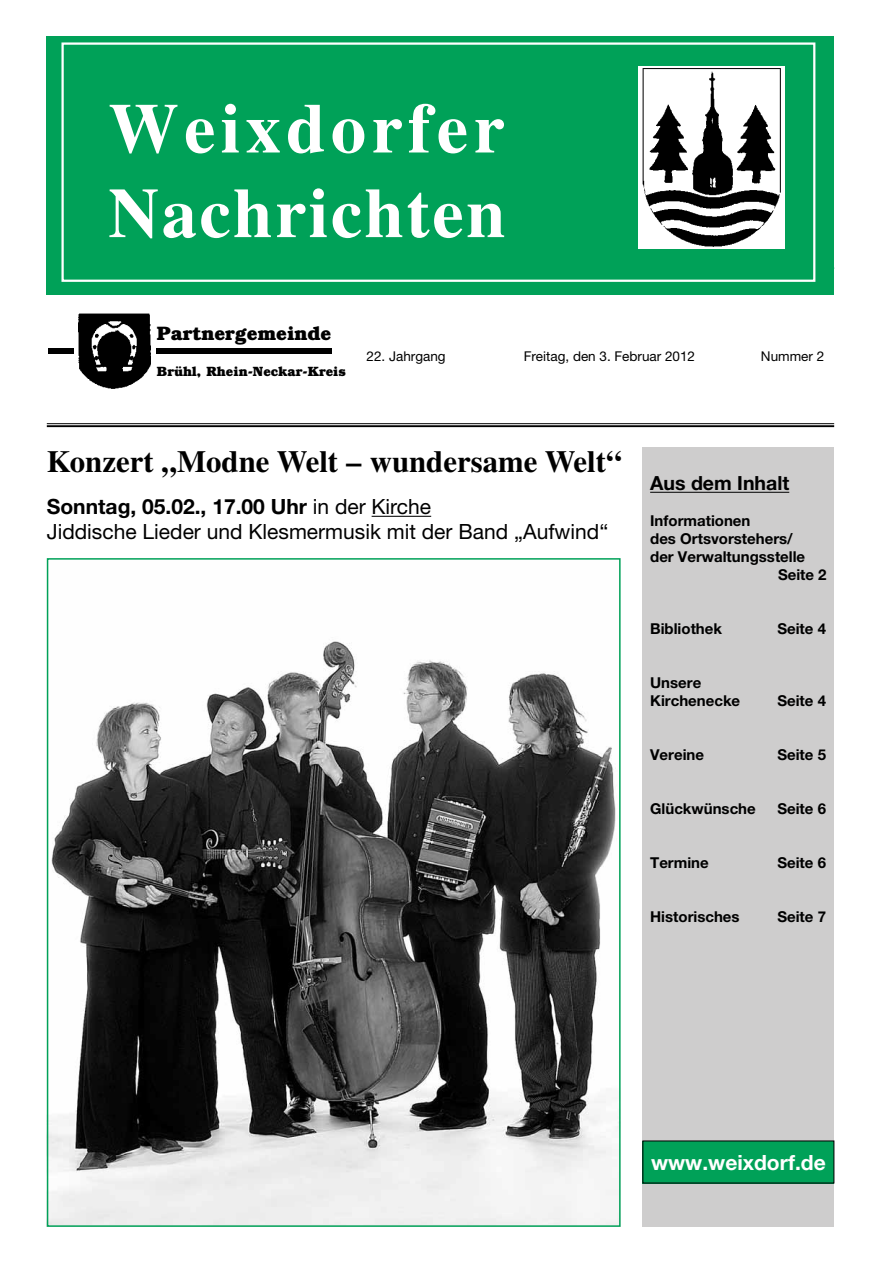
<style>
.page{position:relative;width:881px;height:1263px;background:#fff}
.page>*{position:absolute;margin:0;border:0;box-sizing:border-box;transform-origin:0 0}
.t1{font:700 70.5px/84.6px "Times LT";letter-spacing:.035em;color:#fff}
.t2{font:700 30.75px "Times LT";color:#000}
.t3{font:21px/25.2px "Helvetica Neue LT";color:#000}
.t4{font:700 21px "Helvetica Neue LT";color:#fff}
.t5{font:700 19.5px "Bookman";color:#000}
.t6{font:700 19.5px "Helvetica Neue LT";color:#000}
.t7{font:700 15px/18px "Helvetica Neue LT";color:#000}
.t8{font:13.5px "Helvetica Neue LT";color:#000}
.t9{font:700 13.5px "Bookman";color:#000}
.s1{font-weight:700}
</style>
<div class="page">
<hr style="left:47px;top:423px;width:786px;height:1px;background:#000">
<hr style="left:47px;top:425px;width:786px;height:2px;background:#000">
<div style="left:47px;top:36px;width:786px;height:259px;background:#00a158"></div>
<div style="left:61px;top:42px;width:754px;height:240px;background:#00a158;border:2px solid #fff"></div>
<img style="left:78px;top:314px;width:72px;height:75px">
<div style="left:49px;top:348px;width:25px;height:5px;background:#000"></div>
<div style="left:156px;top:348px;width:175px;height:5px;background:#000"></div>
<div style="left:642px;top:447px;width:191px;height:780px;background:#cecdcd"></div>
<hr style="left:650px;top:492px;width:139px;height:1px;background:#000">
<div style="left:642px;top:1141px;width:191px;height:42px;background:#00a158"></div>
<img style="left:639px;top:66px;width:144px;height:183px">
<hr style="left:371px;top:516px;width:60px;height:1px;background:#000">
<img style="left:50px;top:641px;width:567px;height:583px">
<h1 class="t1" style="left:108px;top:85px;width:398px">Weixdorfer<br>Nachrichten</h1>
<h3 class="t5" style="left:157px;top:321px;width:176px">Partnergemeinde</h3>
<p class="t9" style="left:157px;top:363px;width:191px">Brühl, Rhein-Neckar-Kreis</p>
<p class="t8" style="left:366px;top:348px;width:81px">22. Jahrgang</p>
<p class="t8" style="left:523px;top:348px;width:173px">Freitag, den 3. Februar 2012</p>
<p class="t8" style="left:760px;top:348px;width:65px">Nummer 2</p>
<h2 class="t2" style="left:47px;top:443px;width:576px">Konzert „Modne Welt – wundersame Welt“</h2>
<h3 class="t3" style="left:47px;top:494px;width:562px"><span class="s1">Sonntag, 05.02., 17.00 Uhr</span> in der Kirche<br>Jiddische Lieder und Klesmermusik mit der Band „Aufwind“</h3>
<h3 class="t6" style="left:650px;top:471px;width:140px">Aus dem Inhalt</h3>
<p class="t7" style="left:650px;top:512px;width:102px">Informationen</p>
<p class="t7" style="left:650px;top:530px;width:144px">des Ortsvorstehers/</p>
<p class="t7" style="left:650px;top:548px;width:156px">der Verwaltungsstelle</p>
<p class="t7" style="left:777px;top:566px;width:50px">Seite 2</p>
<p class="t7" style="left:650px;top:620px;width:73px">Bibliothek</p>
<p class="t7" style="left:777px;top:620px;width:50px">Seite 4</p>
<p class="t7" style="left:650px;top:674px;width:91px">Unsere<br>Kirchenecke</p>
<p class="t7" style="left:777px;top:692px;width:50px">Seite 4</p>
<p class="t7" style="left:650px;top:746px;width:55px">Vereine</p>
<p class="t7" style="left:777px;top:746px;width:50px">Seite 5</p>
<p class="t7" style="left:650px;top:800px;width:107px">Glückwünsche</p>
<p class="t7" style="left:777px;top:800px;width:50px">Seite 6</p>
<p class="t7" style="left:650px;top:854px;width:60px">Termine</p>
<p class="t7" style="left:777px;top:854px;width:50px">Seite 6</p>
<p class="t7" style="left:650px;top:908px;width:91px">Historisches</p>
<p class="t7" style="left:777px;top:908px;width:50px">Seite 7</p>
<h3 class="t4" style="left:650px;top:1150px;width:176px">www.weixdorf.de</h3>
</div>
